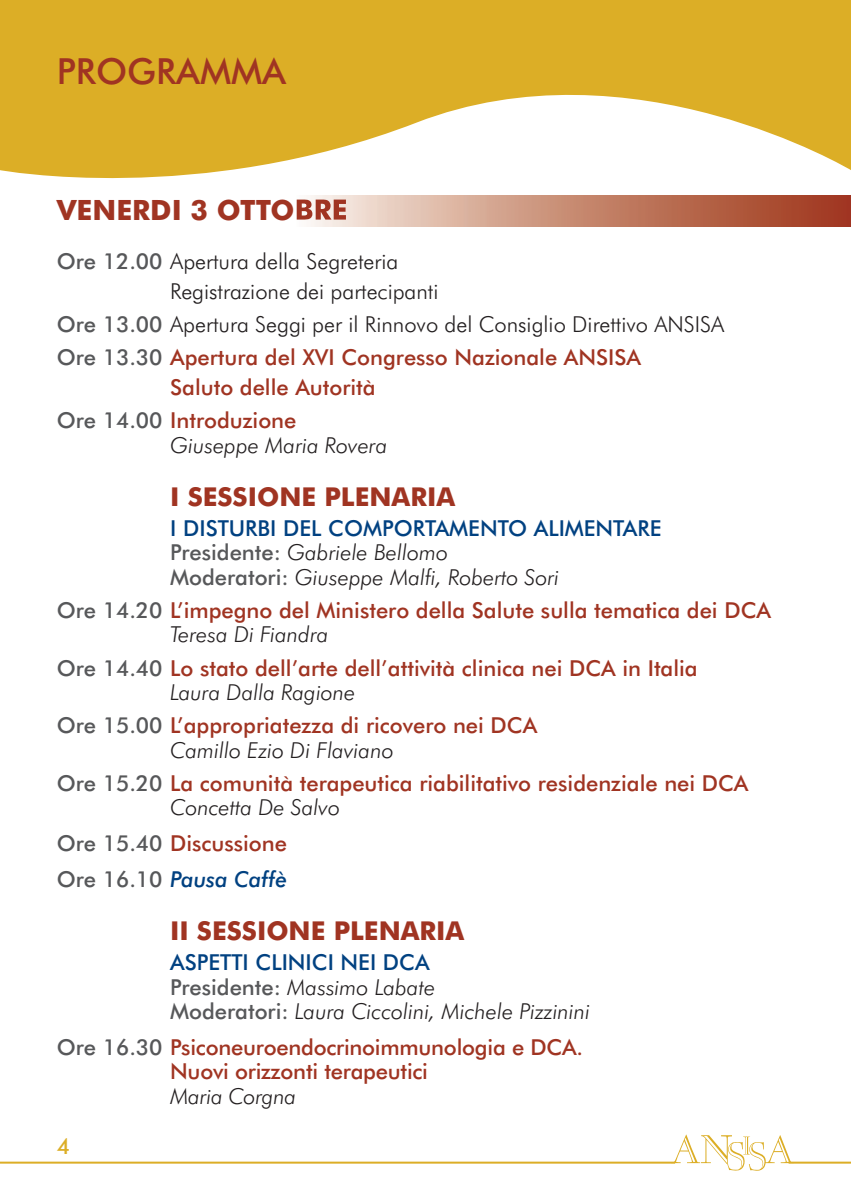
<style>
.page{position:relative;width:851px;height:1191px;background:#fff}
.page>*{position:absolute;margin:0;border:0;box-sizing:border-box;transform-origin:0 0}
.t1{font:500 36px "Futura BT";color:#a03422}
.t2{font:700 28px "Futura BT";color:#a03422}
.t3{font:700 26px "Futura BT";color:#a03422}
.t4{font:500 22px/24.6px "Futura BT";color:#a03422}
.t5{font:italic 300 22px/24.6px "Futura BT";color:#231f20}
.t6{font:300 22px/30.2px "Futura BT";color:#231f20}
.t7{font:500 22px/35.8px "Futura BT";color:#57585a}
.t8{font:500 22px "Futura BT";color:#dcae26}
.s1{font-weight:500;color:#57585a}
.s2{font-weight:500;color:#a03422}
.s3{color:#57585a}
.s4{font-weight:500;font-style:normal;color:#014181}
.s5{font-weight:500;font-style:normal;color:#57585a}
.s6{font-weight:300;font-style:italic;color:#231f20}
.s7{color:#a03422}
.s8{font-style:italic;color:#014181}
</style>
<div class="page">
<svg style="left:0;top:0;width:850px;height:196px;fill:#dcae26"></svg>
<svg style="left:671px;top:1134px;width:122px;height:36px"></svg>
<hr style="left:0;top:1161px;width:675px;height:2px;background:#dcae26">
<hr style="left:788px;top:1161px;width:62px;height:2px;background:#dcae26">
<img style="left:310px;top:196px;width:540px;height:31px">
<img style="left:296px;top:199px;width:50px;height:21px">
<h1 class="t1" style="left:57px;top:57px;width:231px">PROGRAMMA</h1>
<p class="t2" style="left:57px;top:198px;width:292px">VENERDI 3 OTTOBRE</p>
<p class="t6" style="left:170px;top:248px;width:270px;text-indent:-113px"><span class="s1">Ore 12.00</span> Apertura della Segreteria<br>Registrazione dei partecipanti</p>
<p class="t6" style="left:57px;top:309px;width:669px;line-height:33px"><span class="s1">Ore 13.00</span> Apertura Seggi per il Rinnovo del Consiglio Direttivo ANSISA<br><span class="s1">Ore 13.30</span> <span class="s2">Apertura del XVI Congresso Nazionale ANSISA</span></p>
<p class="t4" style="left:57px;top:373px;width:320px;line-height:33px;text-indent:113px">Saluto delle Autorità<br><span class="s3">Ore 14.00</span> Introduzione</p>
<p class="t5" style="left:170px;top:434px;width:219px">Giuseppe Maria Rovera</p>
<p class="t3" style="left:170px;top:486px;width:286px">I SESSIONE PLENARIA</p>
<p class="t5" style="left:170px;top:517px;width:492px"><span class="s4">I DISTURBI DEL COMPORTAMENTO ALIMENTARE<br></span><span class="s5">Presidente:</span> Gabriele Bellomo<br><span class="s5">Moderatori:</span> Giuseppe Malfi, Roberto Sori</p>
<p class="t4" style="left:170px;top:599px;width:602px;text-indent:-113px"><span class="s3">Ore 14.20</span> L’impegno del Ministero della Salute sulla tematica dei DCA<br><span class="s6">Teresa Di Fiandra</span></p>
<p class="t4" style="left:170px;top:657px;width:529px;text-indent:-113px"><span class="s3">Ore 14.40</span> Lo stato dell’arte dell’attività clinica nei DCA in Italia<br><span class="s6">Laura Dalla Ragione</span></p>
<p class="t4" style="left:170px;top:715px;width:368px;text-indent:-113px"><span class="s3">Ore 15.00</span> L’appropriatezza di ricovero nei DCA<br><span class="s6">Camillo Ezio Di Flaviano</span></p>
<p class="t4" style="left:170px;top:772px;width:579px;text-indent:-113px"><span class="s3">Ore 15.20</span> La comunità terapeutica riabilitativo residenziale nei DCA<br><span class="s6">Concetta De Salvo</span></p>
<p class="t7" style="left:57px;top:827px;width:232px">Ore 15.40 <span class="s7">Discussione<br></span>Ore 16.10 <span class="s8">Pausa Caffè</span></p>
<p class="t3" style="left:170px;top:920px;width:296px">II SESSIONE PLENARIA</p>
<p class="t5" style="left:170px;top:951px;width:421px"><span class="s4">ASPETTI CLINICI NEI DCA<br></span><span class="s5">Presidente:</span> Massimo Labate<br><span class="s5">Moderatori:</span> Laura Ciccolini, Michele Pizzinini</p>
<p class="t4" style="left:170px;top:1036px;width:414px;text-indent:-113px"><span class="s3">Ore 16.30</span> Psiconeuroendocrinoimmunologia e DCA.<br>Nuovi orizzonti terapeutici</p>
<p class="t5" style="left:170px;top:1085px;width:128px">Maria Corgna</p>
<p class="t8" style="left:57px;top:1137px;width:15px">4</p>
</div>
